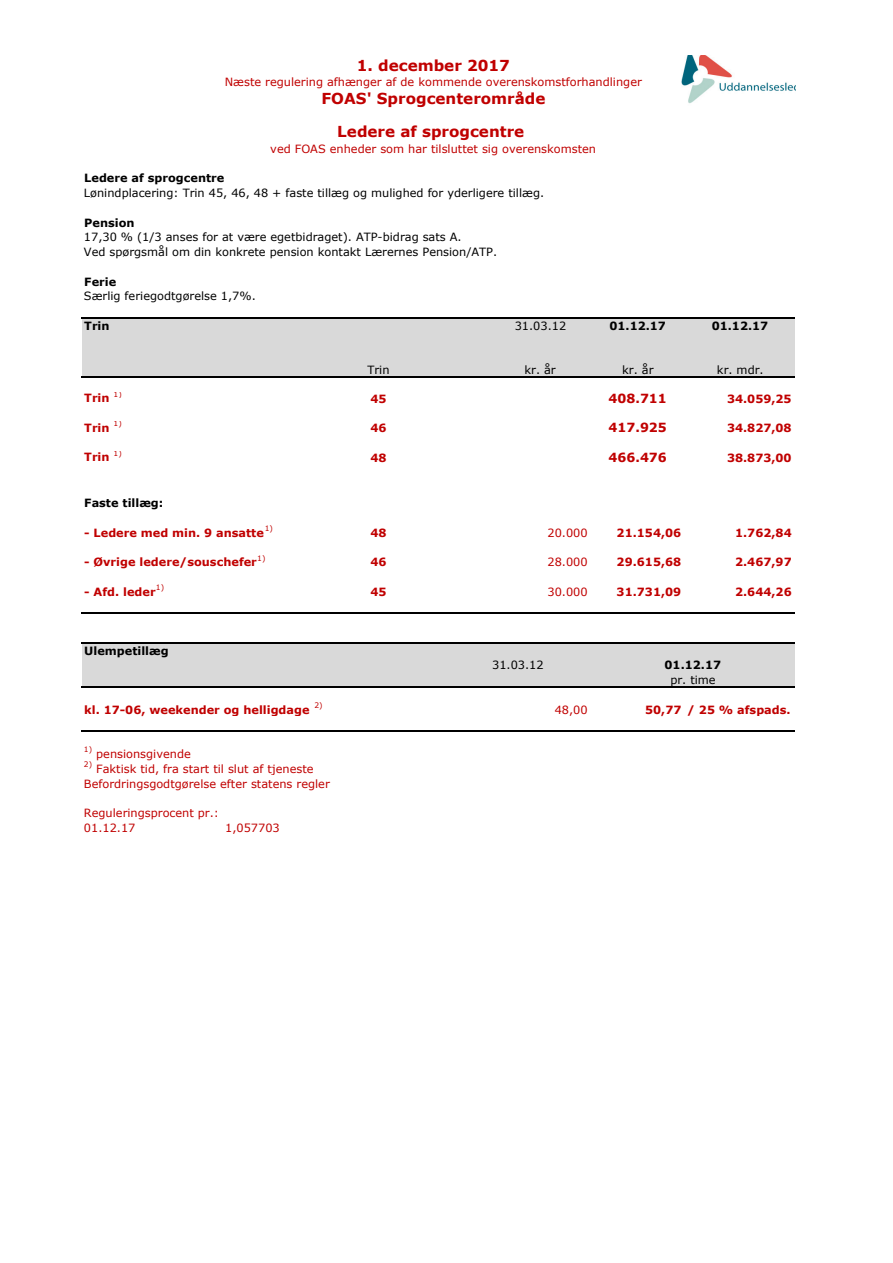
<style>
.page{position:relative;width:893px;height:1263px;background:#fff}
.page>*{position:absolute;margin:0;border:0;box-sizing:border-box;transform-origin:0 0}
.t1{font:700 15.15px/33.3px "Verdana";color:#c00000;text-align:center}
.t2{font:700 12.6px "Verdana";color:#c00000}
.t3{font:11.4px/14.7px "Verdana";color:#c00000;text-align:center}
.t4{font:11.4px/14.7px "Verdana";color:#000}
.t5{font:700 11.4px "Verdana";color:#c00000}
.t6{font:700 11.4px "Verdana";color:#000}
.t7{font:7.5px "Verdana";color:#c00000}
</style>
<div class="page">
<div style="left:82px;top:318px;width:713px;height:59px;background:#d9d9d9"></div>
<div style="left:82px;top:643px;width:713px;height:44px;background:#d9d9d9"></div>
<hr style="left:81px;top:317px;width:714px;height:2px;background:#000">
<hr style="left:81px;top:376px;width:714px;height:2px;background:#000">
<hr style="left:81px;top:613px;width:714px;height:1px;background:#000">
<hr style="left:81px;top:642px;width:714px;height:1px;background:#000">
<hr style="left:81px;top:686px;width:714px;height:2px;background:#000">
<hr style="left:81px;top:731px;width:714px;height:1px;background:#000">
<img style="left:681px;top:55px;width:114px;height:49px">
<h1 class="t1" style="left:357px;top:50px;width:155px">1. december 2017</h1>
<p class="t3" style="left:225px;top:76px;width:418px">Næste regulering afhænger af de kommende overenskomstforhandlinger</p>
<h1 class="t1" style="left:321px;top:83px;width:225px">FOAS' Sprogcenterområde<br>Ledere af sprogcentre</h1>
<p class="t3" style="left:270px;top:142px;width:327px">ved FOAS enheder som har tilsluttet sig overenskomsten</p>
<p class="t6" style="left:84px;top:174px;width:142px">Ledere af sprogcentre</p>
<p class="t4" style="left:84px;top:187px;width:462px">Lønindplacering: Trin 45, 46, 48 + faste tillæg og mulighed for yderligere tillæg.</p>
<p class="t6" style="left:84px;top:218px;width:52px">Pension</p>
<p class="t4" style="left:84px;top:231px;width:415px">17,30 % (1/3 anses for at være egetbidraget). ATP-bidrag sats A.<br>Ved spørgsmål om din konkrete pension kontakt Lærernes Pension/ATP.</p>
<p class="t6" style="left:84px;top:277px;width:33px">Ferie</p>
<p class="t4" style="left:84px;top:290px;width:173px">Særlig feriegodtgørelse 1,7%.</p>
<p class="t6" style="left:84px;top:321px;width:27px">Trin</p>
<p class="t4" style="left:514px;top:319px;width:53px">31.03.12</p>
<p class="t6" style="left:609px;top:321px;width:58px">01.12.17</p>
<p class="t6" style="left:711px;top:321px;width:58px">01.12.17</p>
<p class="t4" style="left:367px;top:364px;width:24px">Trin</p>
<p class="t4" style="left:524px;top:364px;width:33px">kr. år</p>
<p class="t4" style="left:622px;top:364px;width:33px">kr. år</p>
<p class="t4" style="left:717px;top:364px;width:48px">kr. mdr.</p>
<p class="t5" style="left:84px;top:393px;width:27px">Trin</p>
<p class="t7" style="left:114px;top:391px;width:10px">1)</p>
<p class="t5" style="left:370px;top:394px;width:18px">45</p>
<p class="t2" style="left:608px;top:393px;width:60px">408.711</p>
<p class="t5" style="left:727px;top:394px;width:66px">34.059,25</p>
<p class="t5" style="left:84px;top:423px;width:27px">Trin</p>
<p class="t7" style="left:114px;top:420px;width:10px">1)</p>
<p class="t5" style="left:370px;top:424px;width:18px">46</p>
<p class="t2" style="left:608px;top:423px;width:60px">417.925</p>
<p class="t5" style="left:727px;top:424px;width:66px">34.827,08</p>
<p class="t5" style="left:84px;top:452px;width:27px">Trin</p>
<p class="t7" style="left:114px;top:450px;width:10px">1)</p>
<p class="t5" style="left:370px;top:453px;width:18px">48</p>
<p class="t2" style="left:608px;top:452px;width:60px">466.476</p>
<p class="t5" style="left:727px;top:453px;width:66px">38.873,00</p>
<p class="t6" style="left:84px;top:498px;width:81px">Faste tillæg:</p>
<p class="t5" style="left:84px;top:528px;width:181px">- Ledere med min. 9 ansatte</p>
<p class="t7" style="left:265px;top:525px;width:10px">1)</p>
<p class="t5" style="left:370px;top:528px;width:18px">48</p>
<p class="t3" style="left:547px;top:526px;width:42px">20.000</p>
<p class="t5" style="left:616px;top:528px;width:66px">21.154,06</p>
<p class="t5" style="left:735px;top:528px;width:58px">1.762,84</p>
<p class="t5" style="left:84px;top:557px;width:174px">- Øvrige ledere/souschefer</p>
<p class="t7" style="left:257px;top:555px;width:10px">1)</p>
<p class="t5" style="left:370px;top:557px;width:18px">46</p>
<p class="t3" style="left:547px;top:556px;width:42px">28.000</p>
<p class="t5" style="left:616px;top:557px;width:66px">29.615,68</p>
<p class="t5" style="left:735px;top:557px;width:58px">2.467,97</p>
<p class="t5" style="left:84px;top:587px;width:73px">- Afd. leder</p>
<p class="t7" style="left:156px;top:584px;width:10px">1)</p>
<p class="t5" style="left:370px;top:587px;width:18px">45</p>
<p class="t3" style="left:547px;top:585px;width:42px">30.000</p>
<p class="t5" style="left:616px;top:587px;width:66px">31.731,09</p>
<p class="t5" style="left:735px;top:587px;width:58px">2.644,26</p>
<p class="t6" style="left:84px;top:646px;width:86px">Ulempetillæg</p>
<p class="t4" style="left:492px;top:659px;width:53px">31.03.12</p>
<p class="t6" style="left:664px;top:661px;width:58px">01.12.17</p>
<p class="t4" style="left:670px;top:673px;width:47px">pr. time</p>
<p class="t5" style="left:84px;top:705px;width:227px">kl. 17-06, weekender og helligdage</p>
<p class="t7" style="left:314px;top:702px;width:10px">2)</p>
<p class="t3" style="left:554px;top:703px;width:34px">48,00</p>
<p class="t5" style="left:645px;top:705px;width:147px">50,77 / 25 % afspads.</p>
<p class="t7" style="left:84px;top:747px;width:10px">1)</p>
<p class="t3" style="left:96px;top:747px;width:96px">pensionsgivende</p>
<p class="t7" style="left:84px;top:761px;width:10px">2)</p>
<p class="t3" style="left:84px;top:762px;width:247px">Faktisk tid, fra start til slut af tjeneste<br>Befordringsgodtgørelse efter statens regler</p>
<p class="t3" style="left:84px;top:806px;width:137px;text-align:left">Reguleringsprocent pr.:<br>01.12.17</p>
<p class="t3" style="left:225px;top:821px;width:56px">1,057703</p>
</div>
